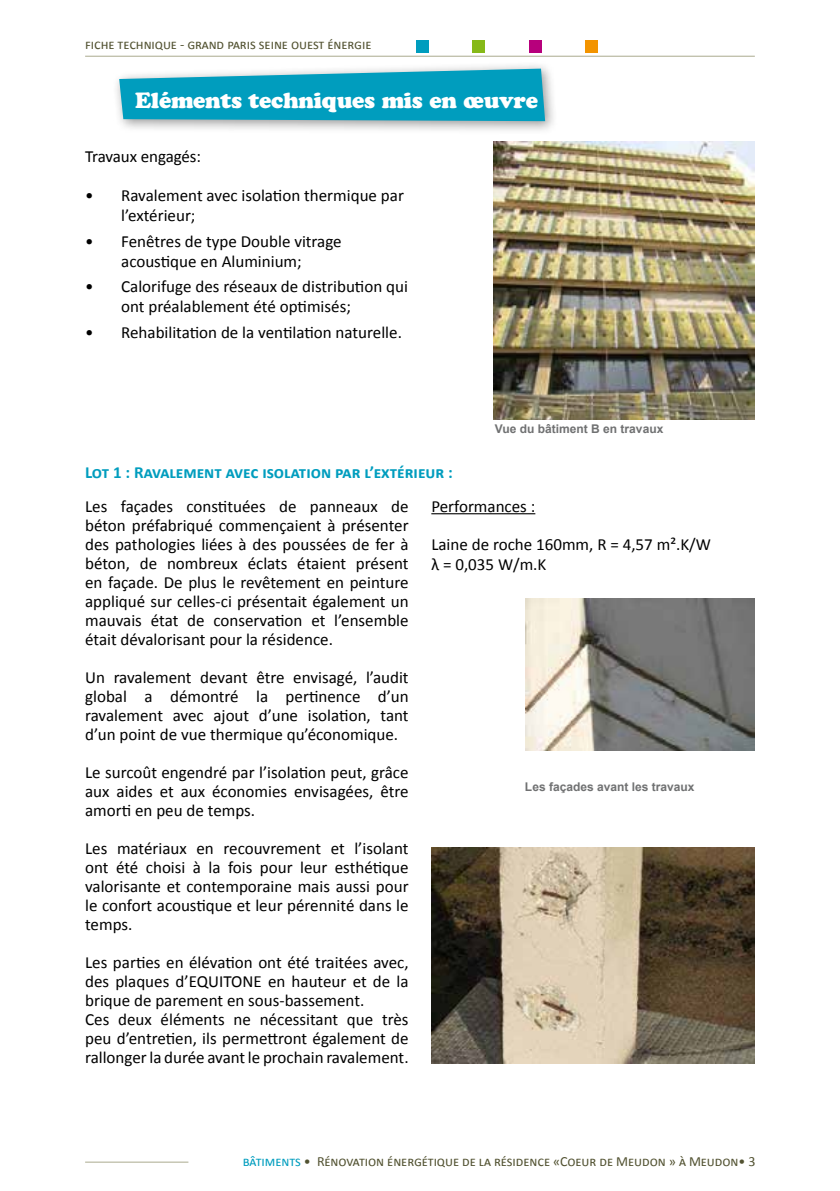
<style>
.page{position:relative;width:840px;height:1191px;background:#fff}
.page>*{position:absolute;margin:0;border:0;box-sizing:border-box;transform-origin:0 0}
.t1{font:22px "Cooper Black Std";letter-spacing:-.01em;color:#fff}
.t2{font:17px/19px "Calibri";color:#000;text-align:justify}
.t3{font:700 17px "Calibri";color:#009dbe}
.t4{font:14px "Calibri";letter-spacing:-.005em;color:#525231}
.t5{font:700 12px "Arial";color:#707172}
.s1{color:#009dbe}
</style>
<div class="page">
<hr style="left:85px;top:56px;width:669px;height:1px;background:#abaa8f">
<div style="left:415px;top:40px;width:13px;height:12px;background:#009dbe"></div>
<div style="left:472px;top:40px;width:12px;height:12px;background:#86b918"></div>
<div style="left:528px;top:40px;width:13px;height:12px;background:#b7007c"></div>
<div style="left:584px;top:40px;width:13px;height:12px;background:#f39400"></div>
<img style="left:493px;top:142px;width:260px;height:277px">
<hr style="left:85px;top:1161px;width:103px;height:1px;background:#abaa8f">
<hr style="left:431px;top:513px;width:104px;height:1px;background:#000">
<img style="left:431px;top:847px;width:323px;height:216px">
<img style="left:525px;top:598px;width:229px;height:152px">
<div style="left:112px;top:61px;width:446px;height:74px;background:#000;opacity:.4"></div>
<svg style="left:119px;top:69px;width:426px;height:52px;background:#1aa5c2"></svg>
<p class="t4" style="left:85px;top:36px;width:288px">fiche technique - grand paris seine ouest énergie</p>
<p class="t1" style="left:135px;top:87px;width:404px">Eléments techniques mis en œuvre</p>
<p class="t2" style="left:85px;top:147px;width:117px">Travaux engagés:</p>
<p class="t2" style="left:121px;top:185px;width:284px;line-height:20px;text-indent:-36px">• Ravalement avec isolation thermique par l’extérieur;</p>
<p class="t2" style="left:85px;top:231px;width:258px;line-height:20px;text-align:center">• Fenêtres de type Double vitrage acoustique en Aluminium;</p>
<p class="t2" style="left:121px;top:277px;width:288px;line-height:20px;text-indent:-36px">• Calorifuge des réseaux de distribution qui ont préalablement été optimisés;</p>
<p class="t2" style="left:85px;top:323px;width:318px">• Rehabilitation de la ventilation naturelle.</p>
<p class="t3" style="left:85px;top:461px;width:369px">Lot 1 : Ravalement avec isolation par l’extérieur :</p>
<p class="t5" style="left:494px;top:420px;width:170px">Vue du bâtiment B en travaux</p>
<p class="t2" style="left:85px;top:497px;width:325px">Les façades constituées de panneaux de béton préfabriqué commençaient à présenter des pathologies liées à des poussées de fer à béton, de nombreux éclats étaient présent en façade. De plus le revêtement en peinture appliqué sur celles-ci présentait également un mauvais état de conservation et l’ensemble était dévalorisant pour la résidence.</p>
<p class="t2" style="left:85px;top:668px;width:325px">Un ravalement devant être envisagé, l’audit global a démontré la pertinence d’un ravalement avec ajout d’une isolation, tant d’un point de vue thermique qu’économique.</p>
<p class="t2" style="left:85px;top:763px;width:325px">Le surcoût engendré par l’isolation peut, grâce aux aides et aux économies envisagées, être amorti en peu de temps.</p>
<p class="t2" style="left:85px;top:839px;width:325px">Les matériaux en recouvrement et l’isolant ont été choisi à la fois pour leur esthétique valorisante et contemporaine mais aussi pour le confort acoustique et leur pérennité dans le temps.</p>
<p class="t2" style="left:85px;top:953px;width:325px;text-align:left">Les parties en élévation ont été traitées avec, des plaques d’EQUITONE en hauteur et de la brique de parement en sous-bassement.<br>Ces deux éléments ne nécessitant que très peu d’entretien, ils permettront également de rallonger la durée avant le prochain ravalement.</p>
<p class="t2" style="left:431px;top:497px;width:105px">Performances :</p>
<p class="t2" style="left:431px;top:534px;width:281px;line-height:20px">Laine de roche 160mm, R = 4,57 m².K/W λ = 0,035 W/m.K</p>
<p class="t5" style="left:524px;top:779px;width:171px">Les façades avant les travaux</p>
<p class="t4" style="left:243px;top:1152px;width:514px"><span class="s1">bâtiments</span> • Rénovation énergétique de la résidence «Coeur de Meudon » à Meudon• 3</p>
</div>
